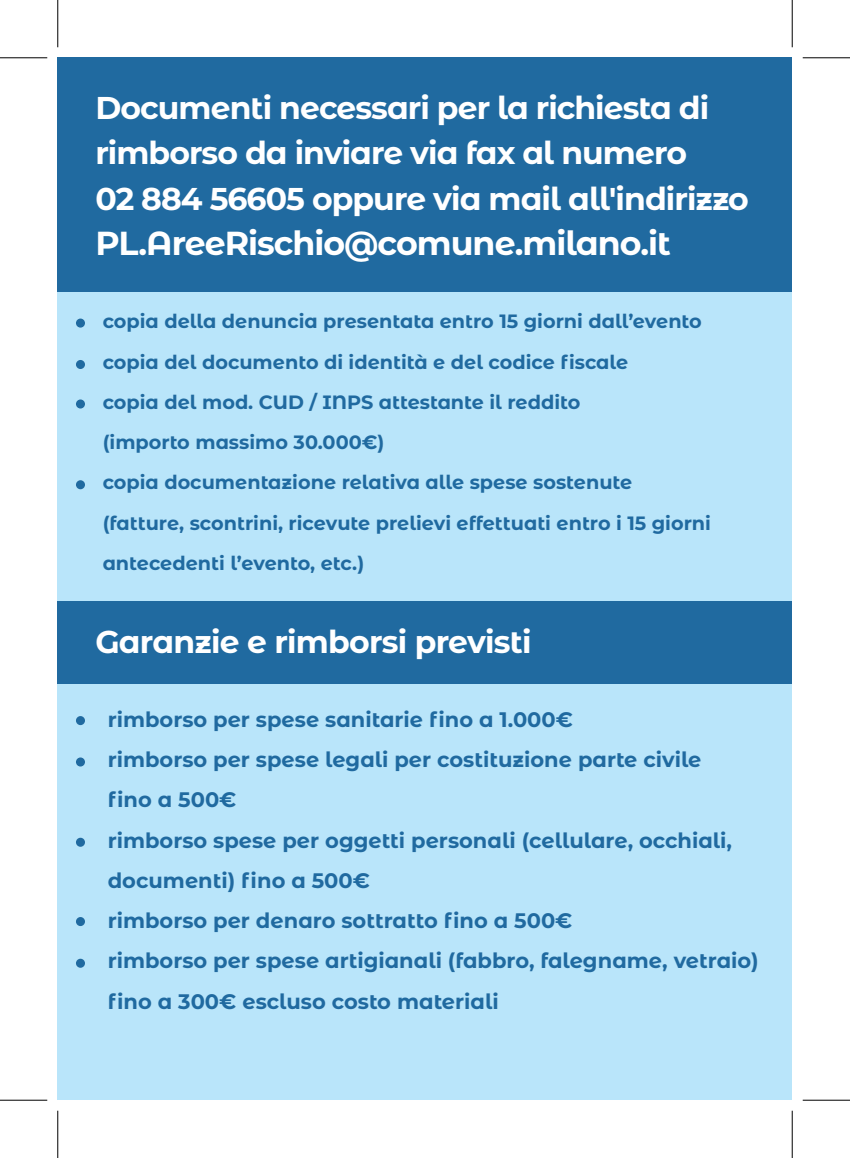
<style>
.page{position:relative;width:850px;height:1158px;background:#fff}
.page>*{position:absolute;margin:0;border:0;box-sizing:border-box;transform-origin:0 0}
.t1{font:700 33.25px "Montserrat Alternates";letter-spacing:-.03em;color:#fff}
.t2{font:700 31.5px/45.5px "Montserrat Alternates";letter-spacing:-.03em;color:#fff}
.t3{font:700 21px/40.2px "Montserrat Alternates";color:#206aa0}
.t4{font:700 19.25px/40.2px "Montserrat Alternates";color:#206aa0}
</style>
<div class="page">
<div style="left:58px;top:58px;width:734px;height:1041px;background:#b9e5fa"></div>
<div style="left:58px;top:58px;width:734px;height:234px;background:#206aa0"></div>
<div style="left:58px;top:601px;width:734px;height:82px;background:#206aa0"></div>
<div style="left:76px;top:318px;width:9px;height:9px;background:#206aa0;border-radius:50%"></div>
<div style="left:76px;top:360px;width:9px;height:9px;background:#206aa0;border-radius:50%"></div>
<div style="left:76px;top:399px;width:9px;height:9px;background:#206aa0;border-radius:50%"></div>
<div style="left:76px;top:480px;width:9px;height:9px;background:#206aa0;border-radius:50%"></div>
<div style="left:76px;top:716px;width:9px;height:9px;background:#206aa0;border-radius:50%"></div>
<div style="left:76px;top:757px;width:9px;height:9px;background:#206aa0;border-radius:50%"></div>
<div style="left:76px;top:837px;width:9px;height:9px;background:#206aa0;border-radius:50%"></div>
<svg style="left:76px;top:916px;width:9px;height:9px"></svg>
<div style="left:76px;top:958px;width:9px;height:9px;background:#206aa0;border-radius:50%"></div>
<hr style="left:0;top:57px;width:47px;height:1px;background:#000">
<hr style="left:802px;top:57px;width:48px;height:1px;background:#000">
<hr style="left:0;top:1099px;width:47px;height:1px;background:#000">
<hr style="left:802px;top:1099px;width:48px;height:1px;background:#000">
<hr style="left:57px;top:0;width:1px;height:47px;background:#000">
<hr style="left:57px;top:1110px;width:1px;height:47px;background:#000">
<hr style="left:792px;top:0;width:1px;height:47px;background:#000">
<hr style="left:792px;top:1110px;width:1px;height:47px;background:#000">
<h2 class="t2" style="left:95px;top:83px;width:655px">Documenti necessari per la richiesta di rimborso da inviare via fax al numero<br>02 884 56605 oppure via mail all'indirizzo</h2>
<h1 class="t1" style="left:95px;top:219px;width:577px">PL.AreeRischio@comune.milano.it</h1>
<p class="t4" style="left:103px;top:300px;width:610px">copia della denuncia presentata entro 15 giorni dall’evento copia del documento di identità e del codice fiscale<br>copia del mod. CUD / INPS attestante il reddito<br>(importo massimo 30.000€)<br>copia documentazione relativa alle spese sostenute (fatture, scontrini, ricevute prelievi effettuati entro i 15 giorni antecedenti l’evento, etc.)</p>
<h2 class="t2" style="left:95px;top:617px;width:437px">Garanzie e rimborsi previsti</h2>
<p class="t3" style="left:108px;top:698px;width:652px">rimborso per spese sanitarie fino a 1.000€<br>rimborso per spese legali per costituzione parte civile<br>fino a 500€<br>rimborso spese per oggetti personali (cellulare, occhiali, documenti) fino a 500€<br>rimborso per denaro sottratto fino a 500€<br>rimborso per spese artigianali (fabbro, falegname, vetraio) fino a 300€ escluso costo materiali</p>
</div>
